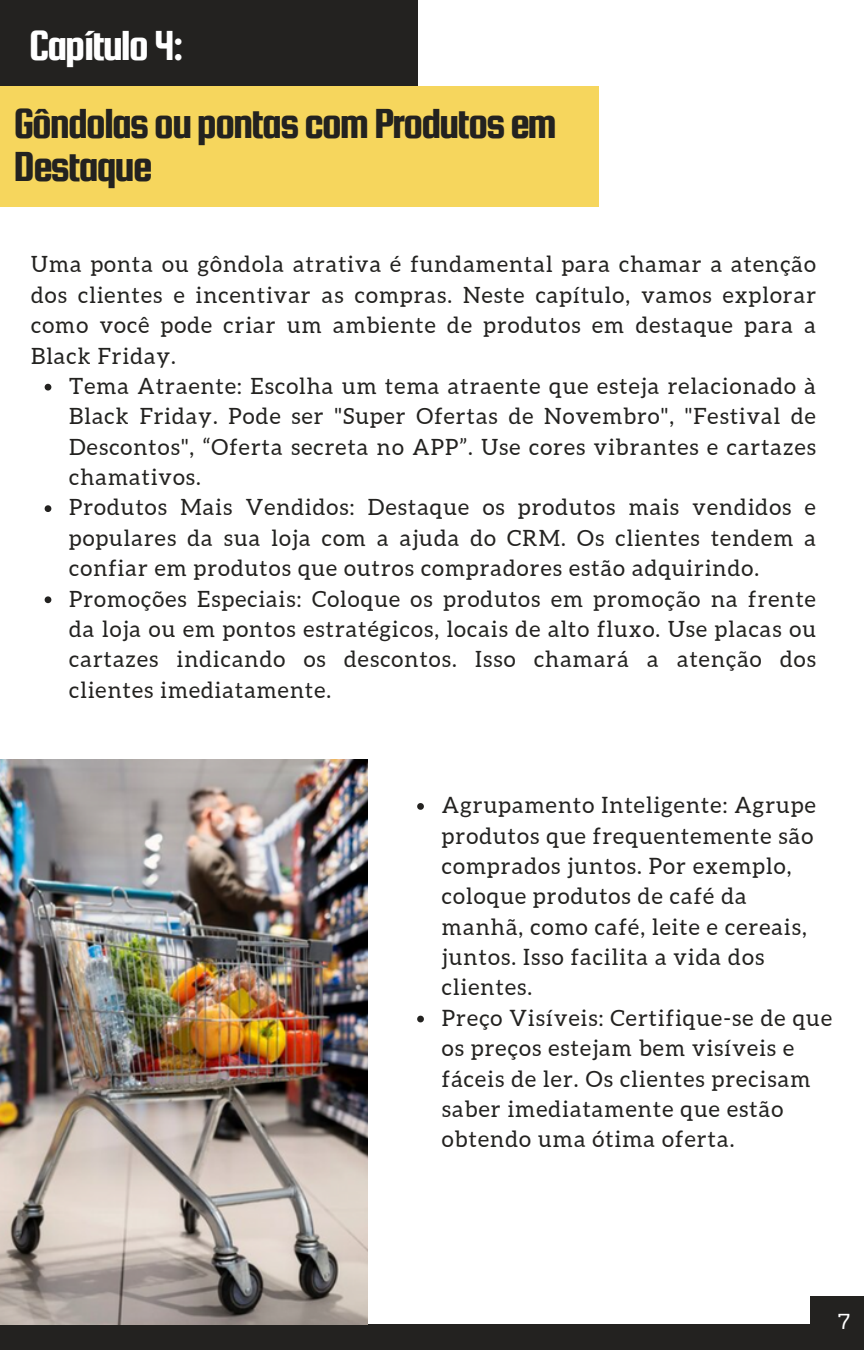
<style>
.page{position:relative;width:864px;height:1350px;background:#fff}
.page>*{position:absolute;margin:0;border:0;box-sizing:border-box;transform-origin:0 0}
.t1{font:45px/42.3px "Squada One";letter-spacing:-.05em;color:#232220}
.t2{font:45px "Squada One";letter-spacing:-.05em;color:#fff}
.t3{font:22.5px/30.4px "Aleo";letter-spacing:.05em;color:#232220;text-align:justify}
.t4{font:20.93px "Sanchez";color:#fff}
</style>
<div class="page">
<div style="left:0;top:0;width:418px;height:116px;background:#232220"></div>
<div style="left:0;top:86px;width:599px;height:121px;background:#f6d65d"></div>
<div style="left:811px;top:1296px;width:53px;height:54px;background:#232220"></div>
<div style="left:0;top:1324px;width:811px;height:26px;background:#232220"></div>
<img style="left:0;top:759px;width:368px;height:565px">
<svg style="left:45px;top:384px;width:6px;height:7px"></svg>
<svg style="left:45px;top:505px;width:6px;height:7px"></svg>
<svg style="left:45px;top:596px;width:6px;height:7px"></svg>
<svg style="left:417px;top:803px;width:7px;height:7px"></svg>
<svg style="left:417px;top:1016px;width:7px;height:6px"></svg>
<p class="t2" style="left:29px;top:21px;width:157px">Capítulo4:</p>
<p class="t1" style="left:14px;top:102px;width:545px">GôndolasoupontascomProdutosem<br>Destaque</p>
<p class="t3" style="left:31px;top:249px;width:786px">Uma ponta ou gôndola atrativa é fundamental para chamar a atenção dos clientes e incentivar as compras. Neste capítulo, vamos explorar como você pode criar um ambiente de produtos em destaque para a Black Friday.</p>
<p class="t3" style="left:69px;top:371px;width:748px">Tema Atraente: Escolha um tema atraente que esteja relacionado à Black Friday. Pode ser "Super Ofertas de Novembro", "Festival de Descontos", “Oferta secreta no APP”. Use cores vibrantes e cartazes chamativos.</p>
<p class="t3" style="left:69px;top:492px;width:748px">Produtos Mais Vendidos: Destaque os produtos mais vendidos e populares da sua loja com a ajuda do CRM. Os clientes tendem a confiar em produtos que outros compradores estão adquirindo.</p>
<p class="t3" style="left:69px;top:583px;width:748px">Promoções Especiais: Coloque os produtos em promoção na frente da loja ou em pontos estratégicos, locais de alto fluxo. Use placas ou cartazes indicando os descontos. Isso chamará a atenção dos clientes imediatamente.</p>
<p class="t3" style="left:442px;top:790px;width:375px;text-align:left">Agrupamento Inteligente: Agrupe produtos que frequentemente são comprados juntos. Por exemplo, coloque produtos de café da manhã, como café, leite e cereais, juntos. Isso facilita a vida dos clientes.</p>
<p class="t3" style="left:442px;top:1003px;width:392px;text-align:left">Preço Visíveis: Certifique-se de que os preços estejam bem visíveis e fáceis de ler. Os clientes precisam saber imediatamente que estão obtendo uma ótima oferta.</p>
<p class="t4" style="left:838px;top:1308px;width:14px">7</p>
</div>
